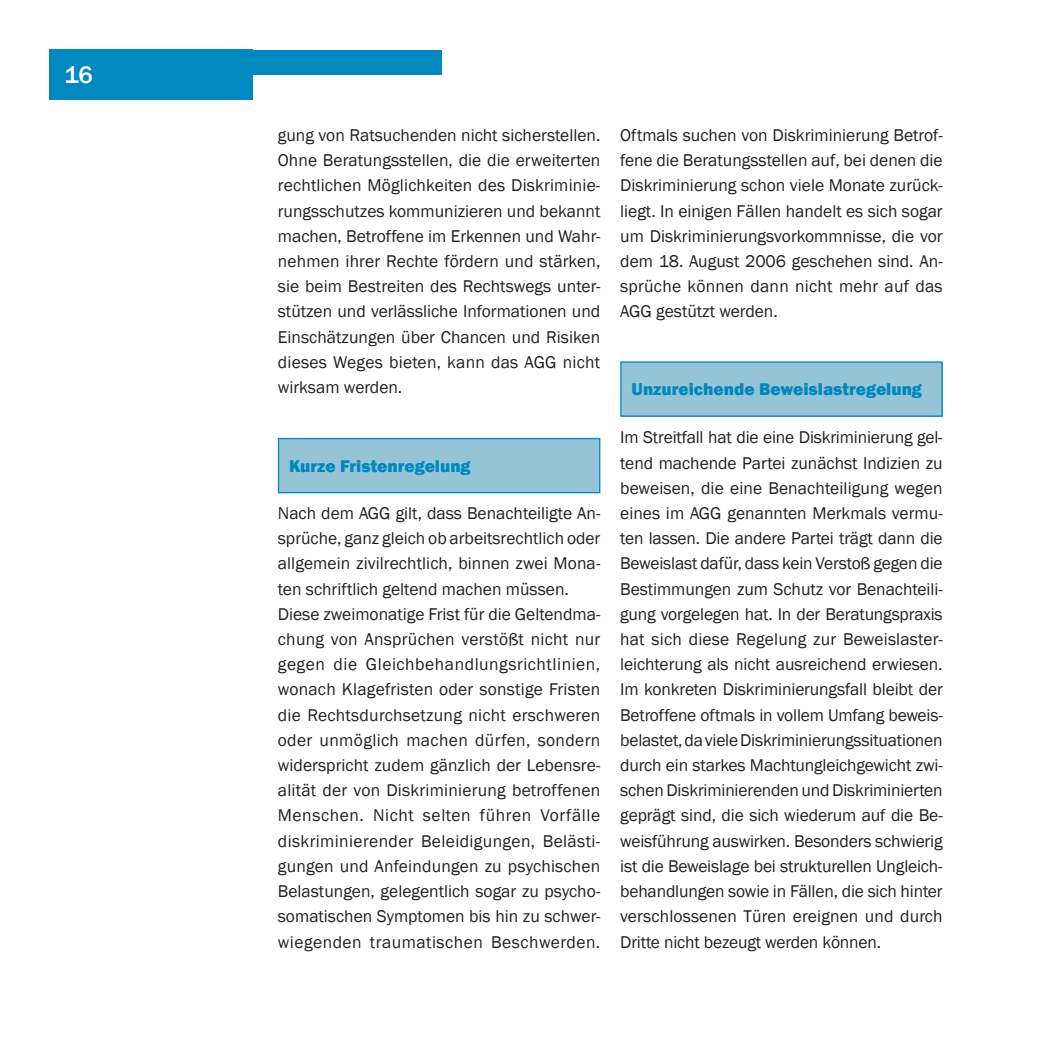
<style>
.page{position:relative;width:1042px;height:1042px;background:#fff}
.page>*{position:absolute;margin:0;border:0;box-sizing:border-box;transform-origin:0 0}
.t1{font:500 24.5px "Franklin Gothic";color:#fff}
.t2{font:17.5px/25.2px "Franklin Gothic";letter-spacing:.01em;color:#231f20;text-align:justify}
.t3{font:800 17.5px "Franklin Gothic";color:#0088bc}
</style>
<div class="page">
<div style="left:50px;top:50px;width:203px;height:50px;background:#0088bf"></div>
<div style="left:149px;top:50px;width:292px;height:24px;background:#0088bf"></div>
<div style="left:278px;top:438px;width:322px;height:55px;background:#95c4d7"></div>
<div style="left:278px;top:438px;width:322px;height:55px;border:1px solid #0088bf"></div>
<div style="left:621px;top:362px;width:321px;height:54px;background:#95c4d7"></div>
<div style="left:620px;top:361px;width:323px;height:56px;border:1px solid #0088bf"></div>
<h1 class="t1" style="left:64px;top:60px;width:30px">16</h1>
<p class="t2" style="left:278px;top:123px;width:324px">gung von Ratsuchenden nicht sicherstellen.<br>Ohne Beratungsstellen, die die erweiterten rechtlichen Möglichkeiten des Diskriminie&shy;rungsschutzes kommunizieren und bekannt machen, Betroffene im Erkennen und Wahr&shy;nehmen ihrer Rechte fördern und stärken, sie beim Bestreiten des Rechtswegs unter&shy;stützen und verlässliche Informationen und Einschätzungen über Chancen und Risiken dieses Weges bieten, kann das AGG nicht wirksam werden.</p>
<p class="t3" style="left:289px;top:454px;width:183px">Kurze Fristenregelung</p>
<p class="t2" style="left:278px;top:501px;width:324px;text-align:left">Nach dem AGG gilt, dass Benachteiligte An&shy;sprüche, ganz gleich ob arbeitsrechtlich oder allgemein zivilrechtlich, binnen zwei Mona&shy;ten schriftlich geltend machen müssen.<br>Diese zweimonatige Frist für die Geltendma&shy;chung von Ansprüchen verstößt nicht nur gegen die Gleichbehandlungsrichtlinien, wonach Klagefristen oder sonstige Fristen die Rechtsdurchsetzung nicht erschweren oder unmöglich machen dürfen, sondern widerspricht zudem gänzlich der Lebensre&shy;alität der von Diskriminierung betroffenen Menschen. Nicht selten führen Vorfälle diskriminierender Beleidigungen, Belästi&shy;gungen und Anfeindungen zu psychischen Belastungen, gelegentlich sogar zu psycho&shy;somatischen Symptomen bis hin zu schwer&shy;wiegenden traumatischen Beschwerden.</p>
<p class="t2" style="left:620px;top:123px;width:324px">Oftmals suchen von Diskriminierung Betrof&shy;fene die Beratungsstellen auf, bei denen die Diskriminierung schon viele Monate zurück&shy;liegt. In einigen Fällen handelt es sich sogar um Diskriminierungsvorkommnisse, die vor dem 18. August 2006 geschehen sind. An&shy;sprüche können dann nicht mehr auf das AGG gestützt werden.</p>
<p class="t3" style="left:631px;top:378px;width:292px">Unzureichende Beweislastregelung</p>
<p class="t2" style="left:620px;top:425px;width:324px">Im Streitfall hat die eine Diskriminierung gel&shy;tend machende Partei zunächst Indizien zu beweisen, die eine Benachteiligung wegen eines im AGG genannten Merkmals vermu&shy;ten lassen. Die andere Partei trägt dann die Beweislast dafür, dass kein Verstoß gegen die Bestimmungen zum Schutz vor Benachteili&shy;gung vorgelegen hat. In der Beratungspraxis hat sich diese Regelung zur Beweislaster&shy;leichterung als nicht ausreichend erwiesen.<br>Im konkreten Diskriminierungsfall bleibt der Betroffene oftmals in vollem Umfang beweis&shy;belastet, da viele Diskriminierungssituationen durch ein starkes Machtungleichgewicht zwi&shy;schen Diskriminierenden und Diskriminierten geprägt sind, die sich wiederum auf die Be&shy;weisführung auswirken. Besonders schwierig ist die Beweislage bei strukturellen Ungleich&shy;behandlungen sowie in Fällen, die sich hinter verschlossenen Türen ereignen und durch Dritte nicht bezeugt werden können.</p>
</div>
